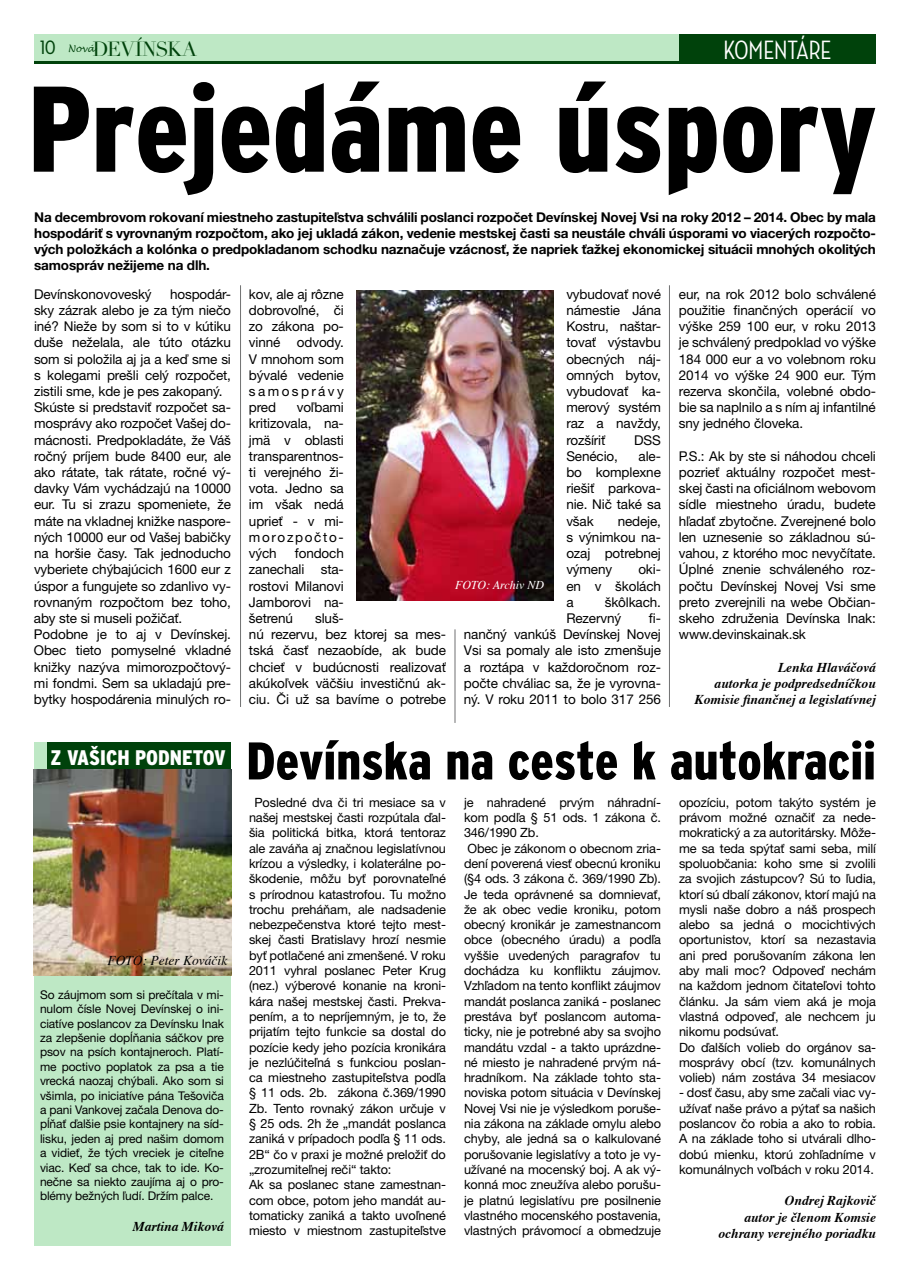
<style>
.page{position:relative;width:910px;height:1280px;background:#fff}
.page>*{position:absolute;margin:0;border:0;box-sizing:border-box;transform-origin:0 0}
.t1{font:900 condensed 121.5px "Interstate CE";color:#000}
.t2{font:900 condensed 52.8px "Interstate CE";color:#000}
.t3{font:500 27px "Neutraface Condensed";color:#fff}
.t4{font:500 24px "Neutraface Condensed";color:#00420b}
.t5{font:900 condensed 21.15px "Interstate CE";color:#fff}
.t6{font:20.1px "Didot";letter-spacing:-.04em;color:#00420b}
.t7{font:13.5px/16.2px "Helvetica Neue CE";letter-spacing:-.01em;color:#000;text-align:justify}
.t8{font:700 13.5px/16.2px "Helvetica Neue CE";letter-spacing:-.01em;color:#000;text-align:justify}
.t9{font:italic 700 13.5px/16.2px "Times";color:#000;text-align:right}
.t10{font:italic 13.5px "Times";color:#000}
.t11{font:12.75px/15.3px "Helvetica Neue CE";letter-spacing:-.01em;color:#000}
.t12{font:12px/14.4px "Helvetica Neue CE";letter-spacing:-.01em;color:#000;text-align:justify}
.t13{font:italic 12px "Times";color:#fff}
</style>
<div class="page">
<div style="left:34px;top:34px;width:842px;height:28px;background:#bee8c5"></div>
<hr style="left:34px;top:62px;width:842px;height:2px;background:#00420b">
<div style="left:679px;top:34px;width:197px;height:28px;background:#00420b"></div>
<div style="left:46px;top:742px;width:185px;height:28px;background:#00420b"></div>
<div style="left:34px;top:742px;width:12px;height:28px;background:#bee8c5"></div>
<hr style="left:455px;top:629px;width:1px;height:94px;background:#707172">
<hr style="left:240px;top:285px;width:1px;height:422px;background:#707172">
<hr style="left:669px;top:285px;width:1px;height:422px;background:#707172">
<img style="left:357px;top:291px;width:197px;height:310px">
<div style="left:34px;top:969px;width:197px;height:277px;background:#bee8c5"></div>
<img style="left:34px;top:770px;width:197px;height:205px">
<h3 class="t4" style="left:40px;top:33px;width:17px">10</h3>
<h3 class="t6" style="left:68px;top:37px;width:131px"><sup>Nová</sup>DEVÍNSKA</h3>
<h3 class="t3" style="left:724px;top:35px;width:109px">KOMENTÁRE</h3>
<h1 class="t1" style="left:28px;top:56px;width:850px">Prejedáme úspory</h1>
<p class="t8" style="left:34px;top:209px;width:843px">Na decembrovom rokovaní miestneho zastupiteľstva schválili poslanci rozpočet Devínskej Novej Vsi na roky 2012 – 2014. Obec by mala hospodáriť s vyrovnaným rozpočtom, ako jej ukladá zákon, vedenie mestskej časti sa neustále chváli úsporami vo viacerých rozpočto&shy;vých položkách a kolónka o predpokladanom schodku naznačuje vzácnosť, že napriek ťažkej ekonomickej situácii mnohých okolitých samospráv nežijeme na dlh.</p>
<p class="t7" style="left:34px;top:286px;width:199px;text-align:left;text-indent:136px">hospodár&shy;sky zázrak alebo je za tým niečo iné? Nieže by som si to v kútiku duše neželala, ale túto otázku som si položila aj ja a keď sme si s kolegami prešli celý rozpočet, zistili sme, kde je pes zakopaný.<br>Skúste si predstaviť rozpočet sa&shy;mosprávy ako rozpočet Vašej do&shy;mácnosti. Predpokladáte, že Váš ročný príjem bude 8400 eur, ale ako rátate, tak rátate, ročné vý&shy;davky Vám vychádzajú na 10000 eur. Tu si zrazu spomeniete, že máte na vkladnej knižke naspore&shy;ných 10000 eur od Vašej babičky na horšie časy. Tak jednoducho vyberiete chýbajúcich 1600 eur z úspor a fungujete so zdanlivo vy&shy;rovnaným rozpočtom bez toho, aby ste si museli požičať.<br>Podobne je to aj v Devínskej.<br>Obec tieto pomyselné vkladné knižky nazýva mimorozpočtový&shy;mi fondmi. Sem sa ukladajú pre&shy;bytky hospodárenia minulých ro-</p>
<p class="t7" style="left:249px;top:286px;width:96px">kov, ale aj rôzne dobrovoľné, či zo zákona po&shy;vinné odvody.<br>V mnohom som bývalé vedenie samosprávy pred</p>
<p class="t7" style="left:34px;top:286px;width:119px">Devínskonovoveský</p>
<p class="t7" style="left:249px;top:399px;width:96px;text-indent:48px">voľbami kritizovala, na&shy;jmä v oblasti transparentnos&shy;ti verejného ži&shy;vota. Jedno sa im však nedá uprieť - v mi&shy;morozpočto&shy;vých</p>
<p class="t7" style="left:249px;top:545px;width:96px;text-indent:46px">fondoch zanechali sta&shy;rostovi Milanovi Jamborovi na&shy;šetrenú</p>
<p class="t7" style="left:249px;top:610px;width:198px;text-align:left;text-indent:66px">sluš-<br>nú rezervu, bez ktorej sa mes&shy;tská časť nezaobíde, ak bude chcieť v budúcnosti realizovať akúkoľvek väčšiu investičnú ak&shy;ciu. Či už sa bavíme o potrebe</p>
<p class="t7" style="left:566px;top:286px;width:96px">vybudovať nové námestie Jána Kostru, naštar&shy;tovať výstavbu obecných náj&shy;omných bytov, vybudovať ka&shy;merový systém raz a navždy, rozšíriť</p>
<p class="t7" style="left:634px;top:432px;width:28px">DSS</p>
<p class="t7" style="left:566px;top:448px;width:53px">Senécio,</p>
<p class="t7" style="left:566px;top:448px;width:96px;text-indent:72px">ale&shy;bo komplexne riešiť parkova&shy;nie. Nič také sa však</p>
<p class="t7" style="left:566px;top:513px;width:96px;text-indent:51px">nedeje, s výnimkou na&shy;ozaj potrebnej výmeny</p>
<p class="t7" style="left:566px;top:561px;width:96px;text-indent:72px">oki&shy;en v školách a</p>
<p class="t13" style="left:455px;top:575px;width:91px">FOTO: Archiv ND</p>
<p class="t7" style="left:566px;top:594px;width:96px;text-indent:38px">škôlkach.<br>Rezervný</p>
<p class="t7" style="left:464px;top:610px;width:198px;text-indent:185px">fi&shy;nančný vankúš Devínskej Novej Vsi sa pomaly ale isto zmenšuje a roztápa v každoročnom roz&shy;počte chváliac sa, že je vyrovna&shy;ný. V roku 2011 to bolo 317 256</p>
<p class="t7" style="left:679px;top:286px;width:199px">eur, na rok 2012 bolo schválené použitie finančných operácií vo výške 259 100 eur, v roku 2013 je schválený predpoklad vo výške 184 000 eur a vo volebnom roku 2014 vo výške 24 900 eur. Tým rezerva skončila, volebné obdo&shy;bie sa naplnilo a s ním aj infantilné sny jedného človeka.</p>
<p class="t7" style="left:679px;top:448px;width:198px">P.S.: Ak by ste si náhodou chceli pozrieť aktuálny rozpočet mest&shy;skej časti na oficiálnom webovom sídle miestneho úradu, budete hľadať zbytočne. Zverejnené bolo len uznesenie so základnou sú&shy;vahou, z ktorého moc nevyčítate.<br>Úplné znenie schváleného roz&shy;počtu Devínskej Novej Vsi sme preto zverejnili na webe Občian&shy;skeho združenia Devínska Inak: www.devinskainak.sk</p>
<p class="t9" style="left:695px;top:658px;width:183px">Lenka Hlaváčová<br>autorka je podpredsedníčkou<br>Komisie finančnej a legislatívnej</p>
<h3 class="t5" style="left:51px;top:745px;width:177px">Z VAŠICH PODNETOV</h3>
<p class="t10" style="left:108px;top:948px;width:121px">FOTO: Peter Kováčik</p>
<p class="t12" style="left:40px;top:987px;width:185px">So záujmom som si prečítala v mi&shy;nulom čísle Novej Devínskej o ini&shy;ciatíve poslancov za Devínsku Inak za zlepšenie dopĺňania sáčkov pre psov na psích kontajneroch. Platí&shy;me poctivo poplatok za psa a tie vrecká naozaj chýbali. Ako som si všimla, po iniciatíve pána Tešoviča a pani Vankovej začala Denova do&shy;pĺňať ďalšie psie kontajnery na síd&shy;lisku, jeden aj pred našim domom a vidieť, že tých vreciek je citeľne viac. Keď sa chce, tak to ide. Ko&shy;nečne sa niekto zaujíma aj o pro&shy;blémy bežných ľudí. Držím palce.</p>
<p class="t9" style="left:133px;top:1217px;width:93px">Martina Miková</p>
<h2 class="t2" style="left:246px;top:729px;width:631px">Devínska na ceste k autokracii</h2>
<p class="t11" style="left:249px;top:794px;width:199px;text-indent:5px">Posledné dva či tri mesiace sa v našej mestskej časti rozpútala ďal&shy;šia politická bitka, ktorá tentoraz ale zaváňa aj značnou legislatívnou krízou a výsledky, i kolaterálne po&shy;škodenie, môžu byť porovnateľné s prírodnou katastrofou. Tu možno trochu preháňam, ale nadsadenie nebezpečenstva ktoré tejto mest&shy;skej časti Bratislavy hrozí nesmie byť potlačené ani zmenšené. V roku 2011 vyhral poslanec Peter Krug (nez.) výberové konanie na kroni&shy;kára našej mestskej časti. Prekva&shy;pením, a to nepríjemným, je to, že prijatím tejto funkcie sa dostal do pozície kedy jeho pozícia kronikára je nezlúčiteľná s funkciou poslan&shy;ca miestneho zastupiteľstva podľa § 11 ods. 2b. zákona č.369/1990<br>Zb. Tento rovnaký zákon určuje v § 25 ods. 2h že „mandát poslanca zaniká v prípadoch podľa § 11 ods.<br>2B“ čo v praxi je možné preložiť do „zrozumiteľnej reči“ takto:<br>Ak sa poslanec stane zamestnan&shy;com obce, potom jeho mandát au&shy;tomaticky zaniká a takto uvoľnené miesto v miestnom zastupiteľstve</p>
<p class="t11" style="left:464px;top:794px;width:199px">je nahradené prvým náhradní&shy;kom podľa § 51 ods. 1 zákona č.<br>346/1990 Zb.<br>Obec je zákonom o obecnom zria&shy;dení poverená viesť obecnú kroniku (§4 ods. 3 zákona č. 369/1990 Zb).<br>Je teda oprávnené sa domnievať, že ak obec vedie kroniku, potom obecný kronikár je zamestnancom obce (obecného úradu) a podľa vyššie uvedených paragrafov tu dochádza ku konfliktu záujmov.<br>Vzhľadom na tento konflikt záujmov mandát poslanca zaniká - poslanec prestáva byť poslancom automa&shy;ticky, nie je potrebné aby sa svojho mandátu vzdal - a takto uprázdne&shy;né miesto je nahradené prvým ná&shy;hradníkom. Na základe tohto sta&shy;noviska potom situácia v Devínskej<br>Novej Vsi nie je výsledkom poruše&shy;nia zákona na základe omylu alebo chyby, ale jedná sa o kalkulované porušovanie legislatívy a toto je vy&shy;užívané na mocenský boj. A ak vý&shy;konná moc zneužíva alebo porušu&shy;je platnú legislatívu pre posilnenie vlastného mocenského postavenia, vlastných právomocí a obmedzuje</p>
<p class="t11" style="left:679px;top:794px;width:199px">opozíciu, potom takýto systém je právom možné označiť za nede&shy;mokratický a za autoritársky. Môže&shy;me sa teda spýtať sami seba, milí spoluobčania: koho sme si zvolili za svojich zástupcov? Sú to ľudia, ktorí sú dbalí zákonov, ktorí majú na mysli naše dobro a náš prospech alebo sa jedná o mocichtivých oportunistov, ktorí sa nezastavia ani pred porušovaním zákona len aby mali moc? Odpoveď nechám na každom jednom čitateľovi tohto článku. Ja sám viem aká je moja vlastná odpoveď, ale nechcem ju nikomu podsúvať.<br>Do ďalších volieb do orgánov sa&shy;mosprávy obcí (tzv. komunálnych volieb) nám zostáva 34 mesiacov</p>
<p class="t11" style="left:679px;top:1085px;width:198px;text-align:justify">- dosť času, aby sme začali viac vy&shy;užívať naše právo a pýtať sa našich poslancov čo robia a ako to robia.<br>A na základe toho si utvárali dlho&shy;dobú mienku, ktorú zohľadníme v komunálnych voľbách v roku 2014.</p>
<p class="t9" style="left:718px;top:1191px;width:159px">Ondrej Rajkovič<br>autor je členom Komsie ochrany verejného poriadku</p>
</div>
